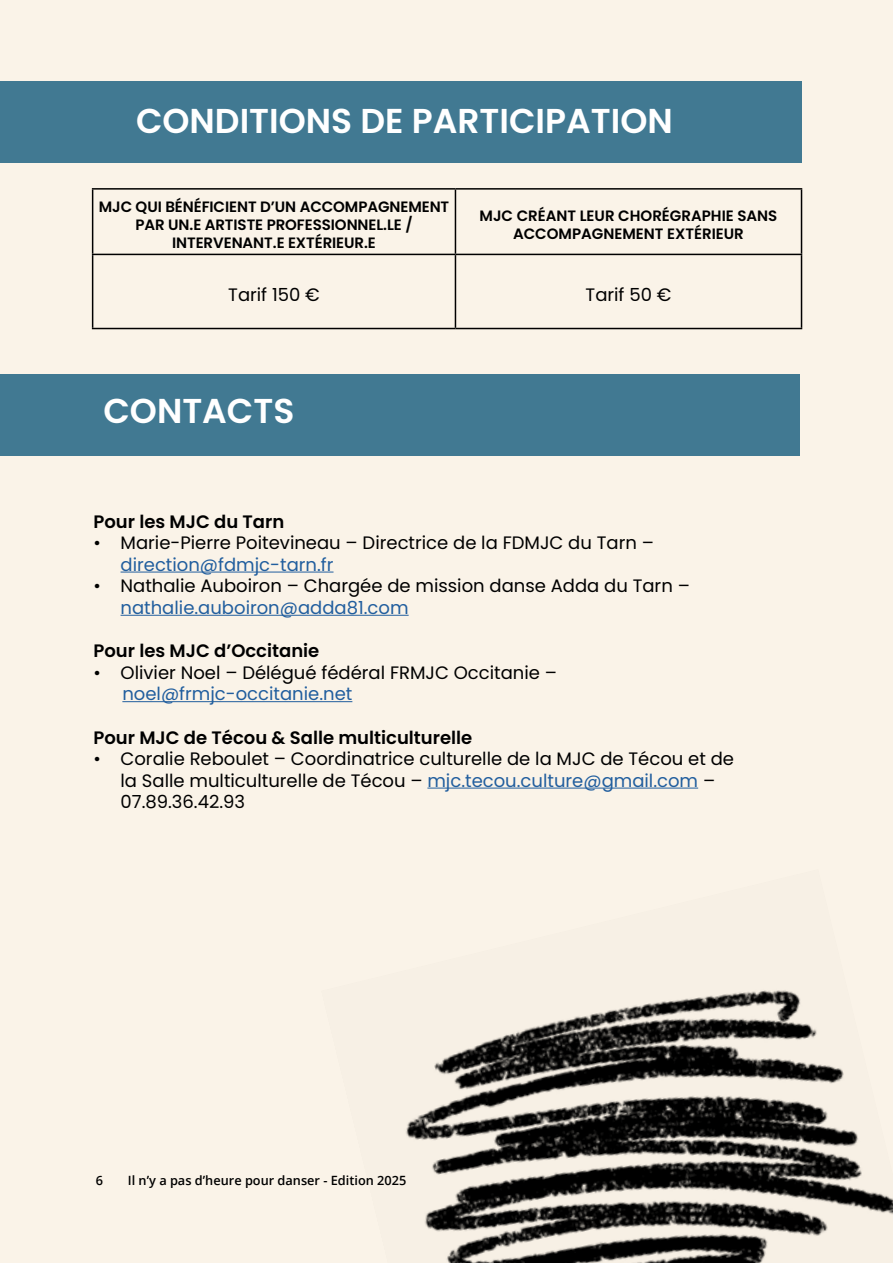
<style>
.page{position:relative;width:893px;height:1263px;background:#faf3e8}
.page>*{position:absolute;margin:0;border:0;box-sizing:border-box;transform-origin:0 0}
.t1{font:600 34.5px "Poppins";color:#fff}
.t2{font:18px/21.6px "Poppins";color:#000}
.t3{font:18px "Poppins";color:#215e9e}
.t4{font:600 18px "Poppins";color:#000}
.t5{font:600 15px/18px "Poppins";letter-spacing:-.005em;color:#000;text-align:center}
.t6{font:600 12.75px "Open Sans";color:#000}
.s1{color:#215e9e}
</style>
<div class="page">
<div style="left:0;top:374px;width:799px;height:81px;background:#417992"></div>
<hr style="left:121px;top:572px;width:212px;height:1px;background:#215e9e">
<hr style="left:121px;top:615px;width:288px;height:1px;background:#215e9e">
<hr style="left:122px;top:701px;width:230px;height:1px;background:#215e9e">
<hr style="left:427px;top:788px;width:271px;height:1px;background:#215e9e">
<img style="left:406px;top:990px;width:487px;height:273px">
<div style="left:0;top:81px;width:801px;height:82px;background:#417992"></div>
<hr style="left:92px;top:188px;width:363px;height:2px;background:#000">
<hr style="left:92px;top:190px;width:1px;height:64px;background:#000">
<hr style="left:455px;top:188px;width:347px;height:2px;background:#000">
<hr style="left:455px;top:190px;width:1px;height:64px;background:#000">
<hr style="left:801px;top:190px;width:1px;height:64px;background:#000">
<hr style="left:92px;top:254px;width:363px;height:1px;background:#000">
<hr style="left:92px;top:255px;width:1px;height:73px;background:#000">
<hr style="left:455px;top:254px;width:347px;height:1px;background:#000">
<hr style="left:455px;top:255px;width:1px;height:73px;background:#000">
<hr style="left:801px;top:255px;width:1px;height:73px;background:#000">
<hr style="left:92px;top:328px;width:363px;height:1px;background:#000">
<hr style="left:455px;top:328px;width:347px;height:1px;background:#000">
<h1 class="t1" style="left:136px;top:101px;width:538px">CONDITIONS DE PARTICIPATION</h1>
<p class="t5" style="left:99px;top:197px;width:352px">MJC QUI BÉNÉFICIENT D’UN ACCOMPAGNEMENT<br>PAR UN.E ARTISTE PROFESSIONNEL.LE /<br>INTERVENANT.E EXTÉRIEUR.E</p>
<p class="t5" style="left:479px;top:206px;width:299px">MJC CRÉANT LEUR CHORÉGRAPHIE SANS<br>ACCOMPAGNEMENT EXTÉRIEUR</p>
<p class="t2" style="left:228px;top:284px;width:93px">Tarif 150 €</p>
<p class="t2" style="left:586px;top:284px;width:87px">Tarif 50 €</p>
<h1 class="t1" style="left:103px;top:391px;width:192px">CONTACTS</h1>
<p class="t4" style="left:94px;top:511px;width:192px">Pour les MJC du Tarn</p>
<p class="t2" style="left:94px;top:532px;width:562px">• Marie-Pierre Poitevineau – Directrice de la FDMJC du Tarn –</p>
<p class="t3" style="left:121px;top:554px;width:214px">direction@fdmjc-tarn.fr</p>
<p class="t2" style="left:94px;top:575px;width:598px">• Nathalie Auboiron – Chargée de mission danse Adda du Tarn –</p>
<p class="t3" style="left:121px;top:597px;width:290px">nathalie.auboiron@adda81.com</p>
<p class="t4" style="left:94px;top:640px;width:227px">Pour les MJC d’Occitanie</p>
<p class="t2" style="left:94px;top:662px;width:465px">• Olivier Noel – Délégué fédéral FRMJC Occitanie –</p>
<p class="t3" style="left:122px;top:683px;width:231px">noel@frmjc-occitanie.net</p>
<p class="t4" style="left:94px;top:727px;width:380px">Pour MJC de Técou &amp; Salle multiculturelle</p>
<p class="t2" style="left:121px;top:748px;width:615px;text-indent:-27px">• Coralie Reboulet – Coordinatrice culturelle de la MJC de Técou et de la Salle multiculturelle de Técou – <span class="s1">mjc.tecou.culture@gmail.com</span> –<br>07.89.36.42.93</p>
<p class="t6" style="left:96px;top:1171px;width:9px">6</p>
<p class="t6" style="left:128px;top:1171px;width:280px">Il n’y a pas d’heure pour danser - Edition 2025</p>
</div>
